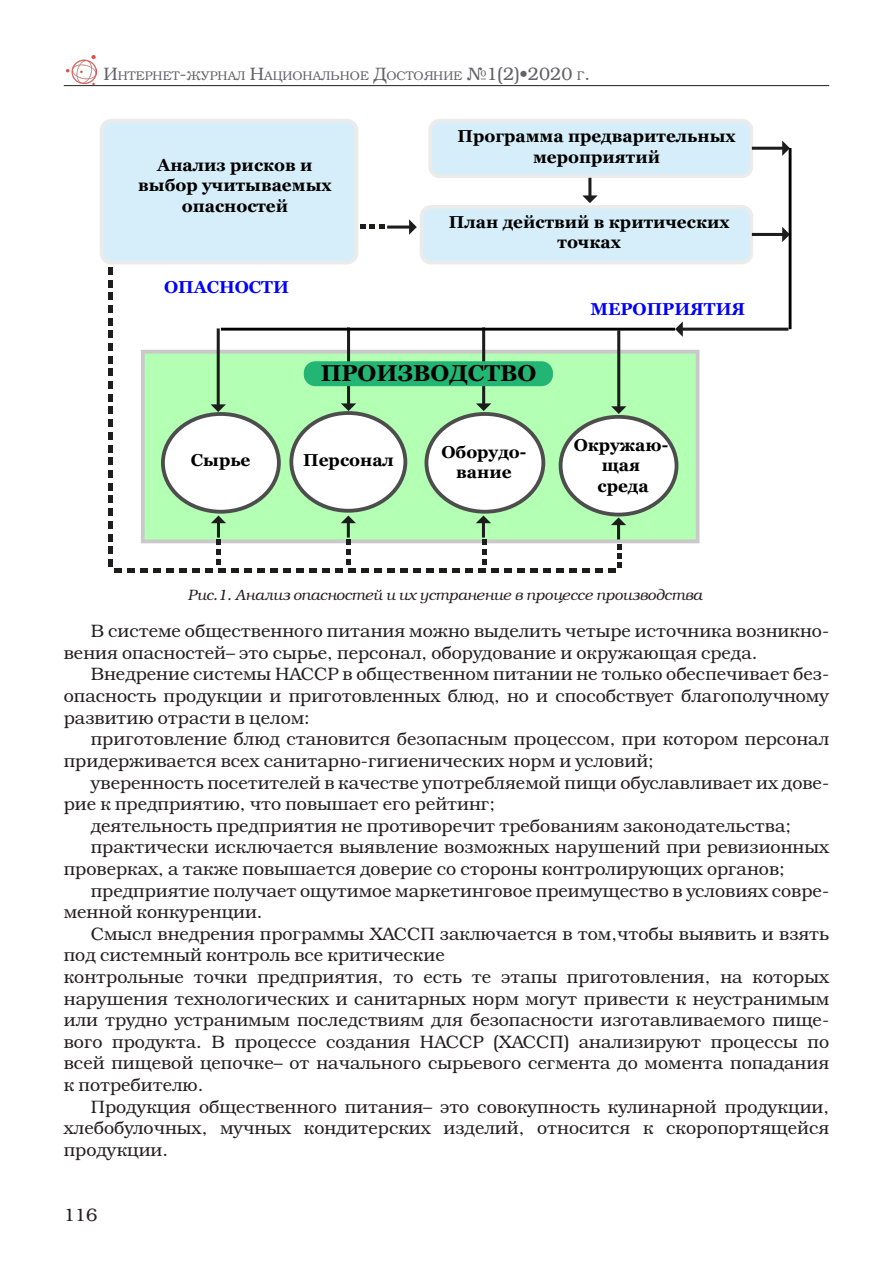
<style>
.page{position:relative;width:893px;height:1263px;background:#fff}
.page>*{position:absolute;margin:0;border:0;box-sizing:border-box;transform-origin:0 0}
.t1{font:700 22.95px "Georgia";color:#000}
.Base{font:300 18px/21.6px "Bookman C";color:#231f20}
.t2{font:700 17.25px/20.7px "Georgia";color:#000;text-align:center}
.t3{font:700 17.25px "Georgia";color:#00f}
.Подкартиночная_подпи{font:italic 300 15px "Bookman C";color:#231f20}
.t4{font:300 12.6px "Bookman C";color:#636366}
.s1{font-size:18px}
</style>
<div class="page">
<hr style="left:64px;top:85px;width:765px;height:1px;background:#231f20">
<img style="left:67px;top:55px;width:29px;height:30px">
<svg style="left:141px;top:350px;width:13px;height:193px;background:#b9eeb9"></svg>
<hr style="left:789px;top:148px;width:2px;height:181px;background:#000">
<svg style="left:108px;top:280px;width:5px;height:7px"></svg>
<svg style="left:108px;top:331px;width:5px;height:7px"></svg>
<svg style="left:108px;top:318px;width:5px;height:7px"></svg>
<svg style="left:108px;top:293px;width:5px;height:19px"></svg>
<svg style="left:108px;top:369px;width:5px;height:7px"></svg>
<svg style="left:108px;top:356px;width:5px;height:7px"></svg>
<div style="left:108px;top:343px;width:5px;height:8px;background:#1d1d1b"></div>
<svg style="left:108px;top:407px;width:5px;height:7px"></svg>
<svg style="left:108px;top:382px;width:5px;height:19px"></svg>
<svg style="left:108px;top:445px;width:5px;height:7px"></svg>
<svg style="left:108px;top:420px;width:5px;height:19px"></svg>
<svg style="left:108px;top:483px;width:5px;height:7px"></svg>
<svg style="left:108px;top:458px;width:5px;height:19px"></svg>
<svg style="left:108px;top:521px;width:5px;height:7px"></svg>
<div style="left:108px;top:508px;width:5px;height:8px;background:#1d1d1b"></div>
<svg style="left:108px;top:496px;width:5px;height:7px"></svg>
<svg style="left:108px;top:534px;width:5px;height:7px"></svg>
<svg style="left:141px;top:568px;width:7px;height:4px"></svg>
<svg style="left:128px;top:568px;width:7px;height:4px"></svg>
<svg style="left:108px;top:547px;width:14px;height:25px"></svg>
<svg style="left:154px;top:321px;width:634px;height:251px"></svg>
<svg style="left:100px;top:119px;width:690px;height:155px"></svg>
<p class="t4" style="left:103px;top:68px;width:488px"><span class="s1">И</span>нтернет<span class="s1">-</span>журнал <span class="s1">Н</span>ациональное <span class="s1">Д</span>остояние <span class="s1">№1(2)•2020</span> г<span class="s1">.</span></p>
<p class="t2" style="left:138px;top:154px;width:195px">Анализ рисков и выбор учитываемых опасностей</p>
<p class="t3" style="left:164px;top:276px;width:126px">ОПАСНОСТИ</p>
<p class="t2" style="left:458px;top:126px;width:279px">Программа предварительных мероприятий</p>
<p class="t2" style="left:449px;top:211px;width:282px">План действий в критических точках</p>
<p class="t3" style="left:590px;top:298px;width:156px">МЕРОПРИЯТИЯ</p>
<p class="t1" style="left:321px;top:358px;width:217px">ПРОИЗВОДСТВО</p>
<p class="t2" style="left:191px;top:450px;width:61px">Сырье</p>
<p class="t2" style="left:303px;top:450px;width:92px">Персонал</p>
<p class="t2" style="left:441px;top:441px;width:87px">Оборудо&shy;вание</p>
<p class="t2" style="left:574px;top:434px;width:96px">Окружаю&shy;щая<br>среда</p>
<p class="Подкартиночная_подпи" style="left:188px;top:586px;width:516px">Рис.1. Анализ опасностей и их устранение в процессе производства</p>
<p class="Base" style="left:64px;top:620px;width:767px;text-indent:27px">В системе общественного питания можно выделить четыре источника возникно&shy;вения опасностей– это сырье, персонал, оборудование и окружающая среда.</p>
<p class="Base" style="left:64px;top:663px;width:767px;text-align:justify;text-indent:27px">Внедрение системы HACCP в общественном питании не только обеспечивает без&shy;опасность продукции и приготовленных блюд, но и способствует благополучному развитию отрасти в целом:</p>
<p class="Base" style="left:64px;top:728px;width:767px;text-indent:27px">приготовление блюд становится безопасным процессом, при котором персонал придерживается всех санитарно-гигиенических норм и условий;</p>
<p class="Base" style="left:64px;top:771px;width:767px;text-indent:27px">уверенность посетителей в качестве употребляемой пищи обуславливает их дове&shy;рие к предприятию, что повышает его рейтинг;</p>
<p class="Base" style="left:91px;top:815px;width:702px">деятельность предприятия не противоречит требованиям законодательства;</p>
<p class="Base" style="left:64px;top:836px;width:767px;text-indent:27px">практически исключается выявление возможных нарушений при ревизионных проверках, а также повышается доверие со стороны контролирующих органов;</p>
<p class="Base" style="left:64px;top:879px;width:767px;text-indent:27px">предприятие получает ощутимое маркетинговое преимущество в условиях совре&shy;менной конкуренции.</p>
<p class="Base" style="left:64px;top:923px;width:767px;text-indent:27px">Смысл внедрения программы ХАССП заключается в том,чтобы выявить и взять под системный контроль все критические</p>
<p class="Base" style="left:64px;top:966px;width:767px;text-align:justify">контрольные точки предприятия, то есть те этапы приготовления, на которых нарушения технологических и санитарных норм могут привести к неустранимым или трудно устранимым последствиям для безопасности изготавливаемого пище&shy;вого продукта. В процессе создания HACCP (ХАССП) анализируют процессы по всей пищевой цепочке– от начального сырьевого сегмента до момента попадания к потребителю.</p>
<p class="Base" style="left:64px;top:1095px;width:767px;text-align:justify;text-indent:27px">Продукция общественного питания– это совокупность кулинарной продукции, хлебобулочных, мучных кондитерских изделий, относится к скоропортящейся продукции.</p>
<p class="Base" style="left:64px;top:1203px;width:35px">116</p>
</div>
